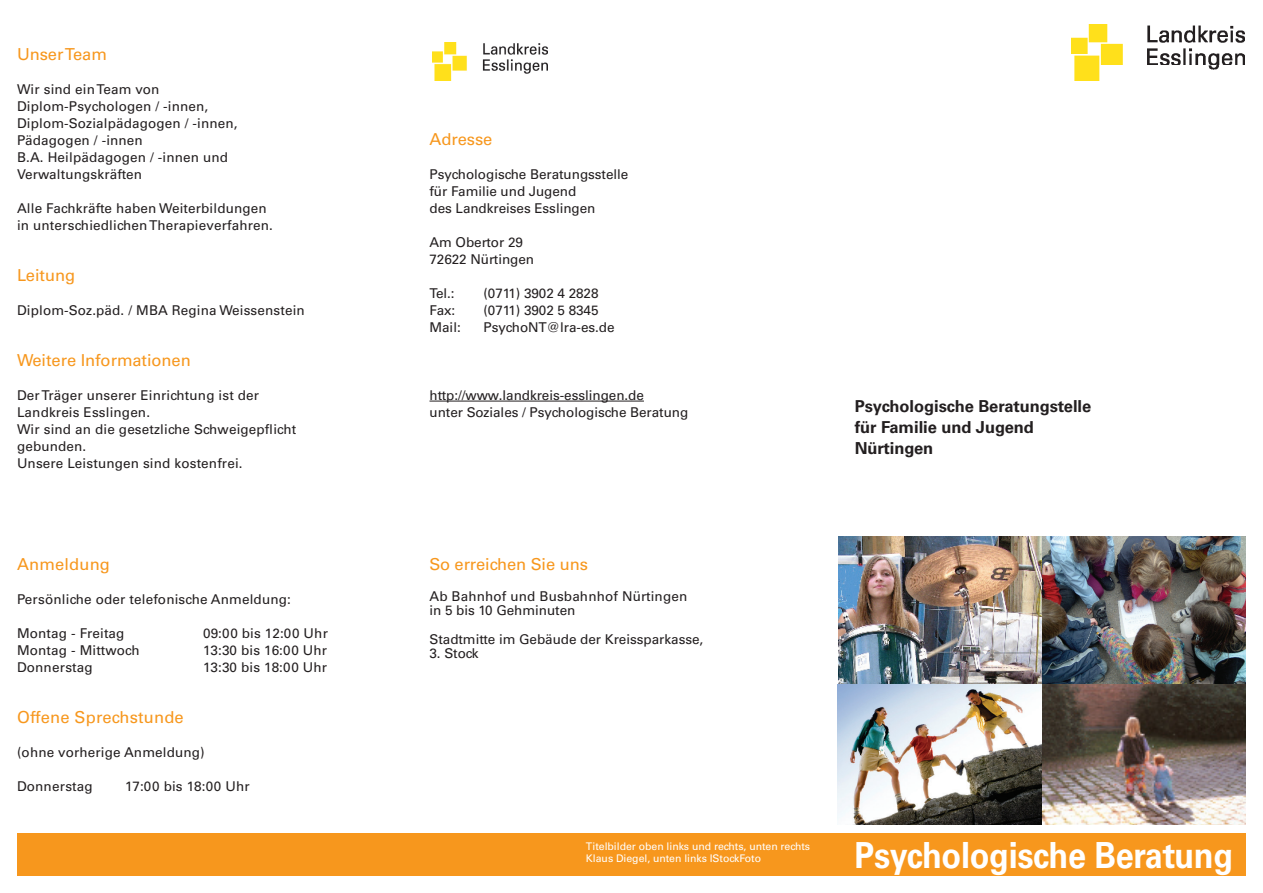
<style>
.page{position:relative;width:1263px;height:893px;background:#fff}
.page>*{position:absolute;margin:0;border:0;box-sizing:border-box;transform-origin:0 0}
.t1{font:700 36px "Univers LT Std";letter-spacing:-.01em;color:#fff;scale:.9 1}
.t2{font:16.5px "Univers LT Std";letter-spacing:-.005em;color:#f7971d}
.t3{font:700 16.5px/21px "Univers LT Std";letter-spacing:-.005em;color:#231f20}
.t4{font:13.5px/17px "Univers LT Std";letter-spacing:.01em;color:#231f20}
.t5{font:10.5px/12.6px "Univers LT Std";letter-spacing:-.005em;color:#fff}
</style>
<div class="page">
<div style="left:17px;top:833px;width:1229px;height:43px;background:#f7971d"></div>
<img style="left:1072px;top:24px;width:172px;height:57px">
<img style="left:838px;top:536px;width:408px;height:288px">
<hr style="left:429px;top:401px;width:215px;height:1px;background:#231f20">
<img style="left:432px;top:43px;width:116px;height:37px">
<p class="t2" style="left:17px;top:44px;width:91px">Unser Team</p>
<p class="t4" style="left:17px;top:80px;width:222px">Wir sind ein Team von<br>Diplom-Psychologen / -innen,<br>Diplom-Sozialpädagogen / -innen,<br>Pädagogen / -innen<br>B.A. Heilpädagogen / -innen und<br>Verwaltungskräften</p>
<p class="t4" style="left:17px;top:199px;width:257px">Alle Fachkräfte haben Weiterbildungen in unterschiedlichen Therapieverfahren.</p>
<p class="t2" style="left:17px;top:265px;width:60px">Leitung</p>
<p class="t4" style="left:17px;top:301px;width:289px">Diplom-Soz.päd. / MBA Regina Weissenstein</p>
<p class="t2" style="left:17px;top:350px;width:175px">Weitere Informationen</p>
<p class="t4" style="left:17px;top:387px;width:281px">Der Träger unserer Einrichtung ist der<br>Landkreis Esslingen.<br>Wir sind an die gesetzliche Schweigepflicht gebunden.<br>Unsere Leistungen sind kostenfrei.</p>
<p class="t2" style="left:17px;top:554px;width:94px">Anmeldung</p>
<p class="t4" style="left:17px;top:591px;width:275px">Persönliche oder telefonische Anmeldung:</p>
<p class="t4" style="left:17px;top:625px;width:109px">Montag - Freitag</p>
<p class="t4" style="left:203px;top:625px;width:126px">09:00 bis 12:00 Uhr</p>
<p class="t4" style="left:17px;top:642px;width:124px">Montag - Mittwoch</p>
<p class="t4" style="left:203px;top:642px;width:126px">13:30 bis 16:00 Uhr</p>
<p class="t4" style="left:17px;top:659px;width:77px">Donnerstag</p>
<p class="t4" style="left:203px;top:659px;width:126px">13:30 bis 18:00 Uhr</p>
<p class="t2" style="left:17px;top:707px;width:168px">Offene Sprechstunde</p>
<p class="t4" style="left:17px;top:744px;width:189px">(ohne vorherige Anmeldung)</p>
<p class="t4" style="left:17px;top:778px;width:77px">Donnerstag</p>
<p class="t4" style="left:125px;top:778px;width:126px">17:00 bis 18:00 Uhr</p>
<p class="t2" style="left:429px;top:129px;width:64px">Adresse</p>
<p class="t4" style="left:429px;top:165px;width:200px">Psychologische Beratungsstelle für Familie und Jugend<br>des Landkreises Esslingen</p>
<p class="t4" style="left:429px;top:233px;width:106px">Am Obertor 29<br>72622 Nürtingen</p>
<p class="t4" style="left:429px;top:284px;width:27px">Tel.:</p>
<p class="t4" style="left:483px;top:284px;width:117px">(0711) 3902 4 2828</p>
<p class="t4" style="left:429px;top:301px;width:27px">Fax:</p>
<p class="t4" style="left:483px;top:301px;width:117px">(0711) 3902 5 8345</p>
<p class="t4" style="left:429px;top:318px;width:33px">Mail:</p>
<p class="t4" style="left:483px;top:318px;width:133px">PsychoNT@lra-es.de</p>
<p class="t4" style="left:429px;top:387px;width:260px">http://www.landkreis-esslingen.de<br>unter Soziales / Psychologische Beratung</p>
<p class="t2" style="left:429px;top:554px;width:160px">So erreichen Sie uns</p>
<p class="t4" style="left:429px;top:589px;width:259px;line-height:14.2px">Ab Bahnhof und Busbahnhof Nürtingen in 5 bis 10 Gehminuten</p>
<p class="t4" style="left:429px;top:631px;width:275px">Stadtmitte im Gebäude der Kreissparkasse,</p>
<p class="t4" style="left:429px;top:645px;width:51px">3. Stock</p>
<p class="t3" style="left:855px;top:395px;width:238px">Psychologische Beratungstelle für Familie und Jugend<br>Nürtingen</p>
<p class="t5" style="left:586px;top:840px;width:226px">Titelbilder oben links und rechts, unten rechts<br>Klaus Diegel, unten links IStockFoto</p>
<h1 class="t1" style="left:854px;top:834px;width:422px">Psychologische Beratung</h1>
</div>
